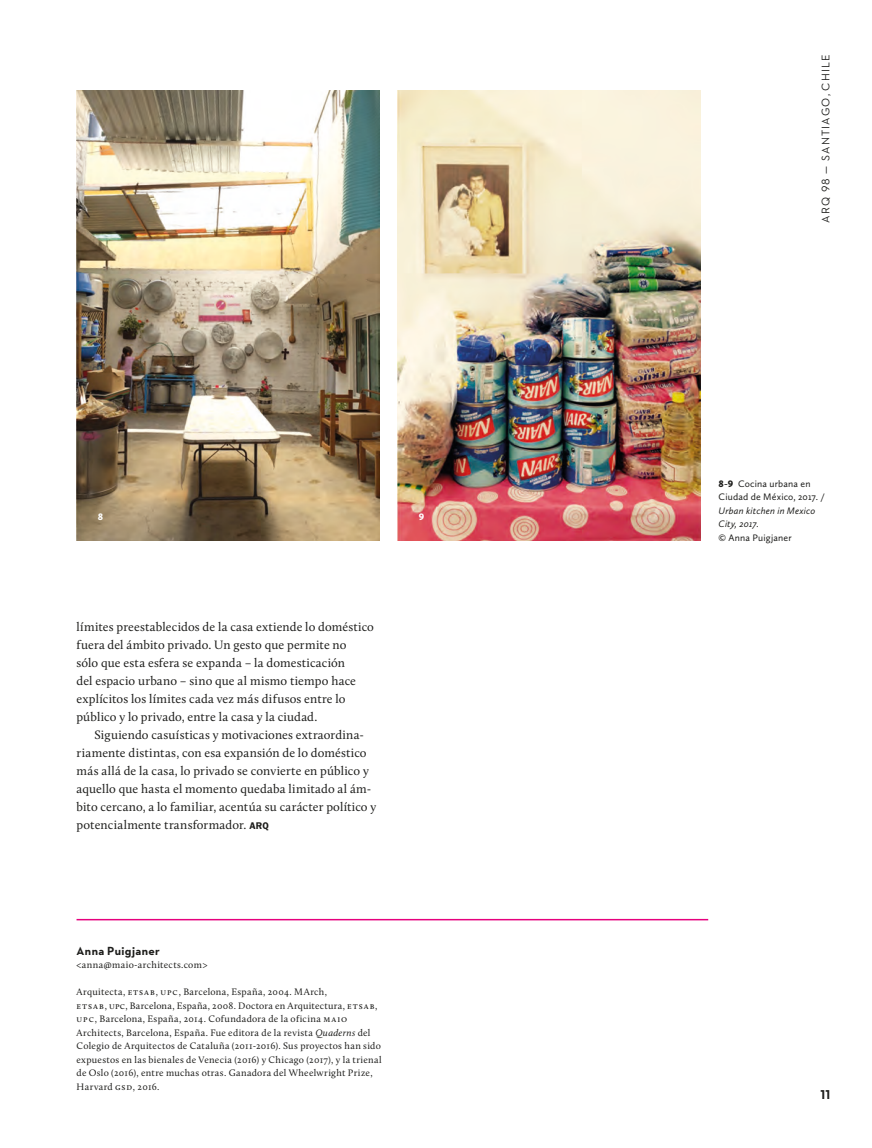
<style>
.page{position:relative;width:872px;height:1148px;background:#fff}
.page>*{position:absolute;margin:0;border:0;box-sizing:border-box;transform-origin:0 0}
.t1{font:700 13.05px "Neutraface 2 Text";color:#1d1d1b}
.t2{font:12.6px/18px "Calluna";letter-spacing:.015em;color:#1d1d1b}
.t3{font:700 12px "Neutraface 2 Text";color:#1d1d1b}
.t4{font:11.25px "Neutraface 2 Text";letter-spacing:.11em;color:#1d1d1b}
.t5{font:9.75px/13.5px "Calluna";letter-spacing:.035em;color:#1d1d1b}
.t6{font:9.75px/13.5px "Calluna Sans";letter-spacing:.02em;color:#1d1d1b}
.t7{font:italic 9.75px/13.5px "Calluna Sans";letter-spacing:.02em;color:#1d1d1b}
.t8{font:900 9.75px "Calluna Sans";color:#fff}
.s1{font-family:"ITC Franklin Gothic Std";font-weight:600;font-size:9.75px}
.s2{font-style:italic}
.s3{font-weight:900}
</style>
<div class="page">
<img style="left:397px;top:91px;width:303px;height:450px">
<img style="left:76px;top:91px;width:303px;height:450px">
<hr style="left:76px;top:919px;width:632px;height:1px;background:#e6007e">
<p class="t8" style="left:98px;top:510px;width:7px">8</p>
<p class="t8" style="left:419px;top:510px;width:7px">9</p>
<p class="t2" style="left:76px;top:618px;width:299px">límites preestablecidos de la casa extiende lo doméstico fuera del ámbito privado. Un gesto que permite no<br>sólo que esta esfera se expanda – la domesticación<br>del espacio urbano – sino que al mismo tiempo hace explícitos los límites cada vez más difusos entre lo público y lo privado, entre la casa y la ciudad.</p>
<p class="t2" style="left:76px;top:726px;width:301px;text-indent:18px">Siguiendo casuísticas y motivaciones extraordina&shy;riamente distintas, con esa expansión de lo doméstico más allá de la casa, lo privado se convierte en público y aquello que hasta el momento quedaba limitado al ám&shy;bito cercano, a lo familiar, acentúa su carácter político y potencialmente transformador. <span class="s1">ARQ</span></p>
<p class="t3" style="left:76px;top:943px;width:85px">Anna Puigjaner</p>
<p class="t5" style="left:76px;top:958px;width:132px">&lt;anna@maio-architects.com&gt;</p>
<p class="t5" style="left:76px;top:985px;width:307px">Arquitecta, etsab, upc, Barcelona, España, 2004. MArch,<br>etsab, upc, Barcelona, España, 2008. Doctora en Arquitectura, etsab, upc, Barcelona, España, 2014. Cofundadora de la oficina maio Architects, Barcelona, España. Fue editora de la revista <span class="s2">Quaderns</span> del Colegio de Arquitectos de Cataluña (2011-2016). Sus proyectos han sido expuestos en las bienales de Venecia (2016) y Chicago (2017), y la trienal de Oslo (2016), entre muchas otras. Ganadora del Wheelwright Prize, Harvard gsd, 2016.</p>
<p class="t4" style="left:818px;top:223px;width:170px;rotate:-90deg">ARQ 98 — SANTIAGO, CHILE</p>
<p class="t6" style="left:718px;top:477px;width:108px"><span class="s3">8-9</span> Cocina urbana en<br>Ciudad de México, 2017. /</p>
<p class="t7" style="left:718px;top:504px;width:98px">Urban kitchen in Mexico<br>City, 2017.</p>
<p class="t6" style="left:718px;top:531px;width:75px">© Anna Puigjaner</p>
<p class="t1" style="left:820px;top:1086px;width:11px">11</p>
</div>
